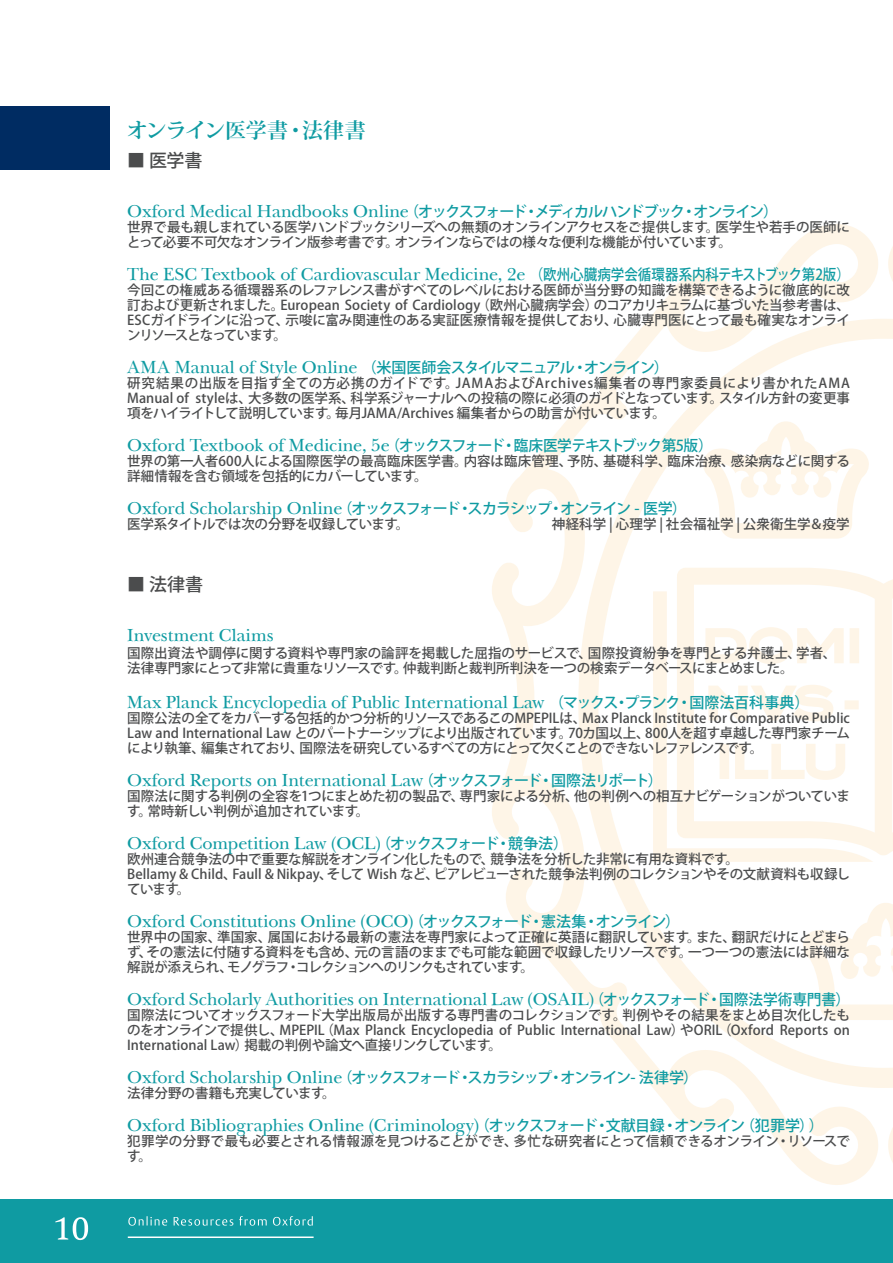
<style>
.page{position:relative;width:893px;height:1263px;background:#fff}
.page>*{position:absolute;margin:0;border:0;box-sizing:border-box;transform-origin:0 0}
.t1{font:700 21px "Koz Min Pro";letter-spacing:-.02em;color:#0f9ba2}
.t2{font:18px "New Baskerville ITCTT";color:#0f9ba2}
.t3{font:500 18px "Koz Go Pro";letter-spacing:-.005em;color:#4b4c4d}
.t4{font:500 15px "Koz Go Pro";letter-spacing:-.075em;color:#0f9ba2}
.t5{font:500 13.5px/15px "Koz Go Pro";letter-spacing:-.02em;color:#4b4c4d}
.t6{font:500 13.5px "Koz Go Pro";letter-spacing:.01em;color:#4b4c4d}
.s1{font-family:"Koz Go Pro";font-weight:500;font-size:15px}
.s2{font-family:"New Baskerville ITCTT";font-weight:400;font-size:18px}
</style>
<div class="page">
<div style="left:0;top:1199px;width:893px;height:64px;background:#0f9ba2"></div>
<hr style="left:128px;top:1236px;width:186px;height:2px;background:#fff">
<svg style="left:55px;top:1217px;width:33px;height:23px"></svg>
<svg style="left:128px;top:1216px;width:185px;height:9px"></svg>
<svg style="left:492px;top:274px;width:210px;height:854px"></svg>
<svg style="left:702px;top:224px;width:191px;height:961px"></svg>
<div style="left:0;top:106px;width:109px;height:64px;background:#002c62"></div>
<h1 class="t1" style="left:127px;top:115px;width:240px">オンライン医学書・法律書</h1>
<h2 class="t3" style="left:127px;top:149px;width:77px">■ 医学書</h2>
<h2 class="t2" style="left:127px;top:200px;width:652px">Oxford Medical Handbooks Online<span class="s1">（オックスフォード・メディカルハンドブック・オンライン）</span></h2>
<p class="t5" style="left:127px;top:220px;width:724px">世界で最も親しまれている医学ハンドブックシリーズへの無類のオンラインアクセスをご提供します。医学生や若手の医師にとって必要不可欠なオンライン版参考書です。オンラインならではの様々な便利な機能が付いています。</p>
<h2 class="t2" style="left:127px;top:263px;width:724px">The ESC Textbook of Cardiovascular Medicine, 2e <span class="s1">（欧州心臓病学会循環器系内科テキストブック第2版）</span></h2>
<p class="t5" style="left:127px;top:283px;width:724px;text-align:justify">今回この権威ある循環器系のレファレンス書がすべてのレベルにおける医師が当分野の知識を構築できるように徹底的に改訂および更新されました。European Society of Cardiology（欧州心臓病学会）のコアカリキュラムに基づいた当参考書は、ESCガイドラインに沿って、示唆に富み関連性のある実証医療情報を提供しており、心臓専門医にとって最も確実なオンラインリソースとなっています。</p>
<h2 class="t2" style="left:127px;top:356px;width:543px">AMA Manual of Style Online <span class="s1">（米国医師会スタイルマニュアル・オンライン）</span></h2>
<p class="t5" style="left:127px;top:376px;width:724px;text-align:justify">研究結果の出版を目指す全ての方必携のガイドです。JAMAおよびArchives編集者の専門家委員により書かれたAMA Manual of styleは、大多数の医学系、科学系ジャーナルへの投稿の際に必須のガイドとなっています。スタイル方針の変更事項をハイライトして説明しています。毎月JAMA/Archives 編集者からの助言が付いています。</p>
<h2 class="t2" style="left:127px;top:434px;width:587px">Oxford Textbook of Medicine, 5e<span class="s1">（オックスフォード・臨床医学テキストブック第5版）</span></h2>
<p class="t5" style="left:127px;top:454px;width:724px">世界の第一人者600人による国際医学の最高臨床医学書。内容は臨床管理、予防、基礎科学、臨床治療、感染病などに関する詳細情報を含む領域を包括的にカバーしています。</p>
<p class="t4" style="left:127px;top:499px;width:561px"><span class="s2">Oxford Scholarship Online</span>（オックスフォード・スカラシップ・オンライン - 医学）</p>
<p class="t5" style="left:127px;top:517px;width:284px">医学系タイトルでは次の分野を収録しています。</p>
<p class="t6" style="left:552px;top:515px;width:299px">神経科学 | 心理学 | 社会福祉学 | 公衆衛生学＆疫学</p>
<h2 class="t3" style="left:127px;top:573px;width:78px">■ 法律書</h2>
<h2 class="t2" style="left:127px;top:624px;width:148px">Investment Claims</h2>
<p class="t5" style="left:127px;top:646px;width:724px">国際出資法や調停に関する資料や専門家の論評を掲載した屈指のサービスで、国際投資紛争を専門とする弁護士、学者、　法律専門家にとって非常に貴重なリソースです。仲裁判断と裁判所判決を一つの検索データベースにまとめました。</p>
<h2 class="t2" style="left:127px;top:692px;width:684px">Max Planck Encyclopedia of Public International Law <span class="s1">（マックス・プランク・国際法百科事典）</span></h2>
<p class="t5" style="left:127px;top:711px;width:724px;text-align:justify">国際公法の全てをカバーする包括的かつ分析的リソースであるこのMPEPILは、Max Planck Institute for Comparative Public Law and International Law とのパートナーシップにより出版されています。70カ国以上、800人を超す卓越した専門家チームにより執筆、編集されており、国際法を研究しているすべての方にとって欠くことのできないレファレンスです。</p>
<h2 class="t2" style="left:127px;top:770px;width:537px">Oxford Reports on International Law<span class="s1">（オックスフォード・国際法リポート）</span></h2>
<p class="t5" style="left:127px;top:789px;width:724px">国際法に関する判例の全容を1つにまとめた初の製品で、専門家による分析、他の判例への相互ナビゲーションがついています。常時新しい判例が追加されています。</p>
<h2 class="t2" style="left:127px;top:833px;width:443px">Oxford Competition Law (OCL)<span class="s1">（オックスフォード・競争法）</span></h2>
<p class="t5" style="left:127px;top:852px;width:724px">欧州連合競争法の中で重要な解説をオンライン化したもので、競争法を分析した非常に有用な資料です。<br>Bellamy &amp; Child、Faull &amp; Nikpay、そして Wish など、ピアレビューされた競争法判例のコレクションやその文献資料も収録しています。</p>
<h2 class="t2" style="left:127px;top:911px;width:555px">Oxford Constitutions Online (OCO)<span class="s1">（オックスフォード・憲法集・オンライン）</span></h2>
<p class="t5" style="left:127px;top:930px;width:724px;text-align:justify">世界中の国家、準国家、属国における最新の憲法を専門家によって正確に英語に翻訳しています。また、翻訳だけにとどまらず、その憲法に付随する資料をも含め、元の言語のままでも可能な範囲で収録したリソースです。一つ一つの憲法には詳細な解説が添えられ、モノグラフ・コレクションへのリンクもされています。</p>
<h2 class="t2" style="left:127px;top:989px;width:724px">Oxford Scholarly Authorities on International Law (OSAIL)<span class="s1">（オックスフォード・国際法学術専門書）</span></h2>
<p class="t5" style="left:127px;top:1008px;width:724px;text-align:justify">国際法についてオックスフォード大学出版局が出版する専門書のコレクションです。判例やその結果をまとめ目次化したものをオンラインで提供し、MPEPIL（Max Planck Encyclopedia of Public International Law）やORIL（Oxford Reports on International Law）掲載の判例や論文へ直接リンクしています。</p>
<p class="t4" style="left:127px;top:1068px;width:573px"><span class="s2">Oxford Scholarship Online</span>（オックスフォード・スカラシップ・オンライン- 法律学）</p>
<p class="t5" style="left:127px;top:1086px;width:210px">法律分野の書籍も充実しています。</p>
<h2 class="t2" style="left:127px;top:1115px;width:698px">Oxford Bibliographies Online (Criminology)<span class="s1">（オックスフォード・文献目録・オンライン（犯罪学））</span></h2>
<p class="t5" style="left:127px;top:1134px;width:724px">犯罪学の分野で最も必要とされる情報源を見つけることができ、多忙な研究者にとって信頼できるオンライン・リソースです。</p>
</div>
